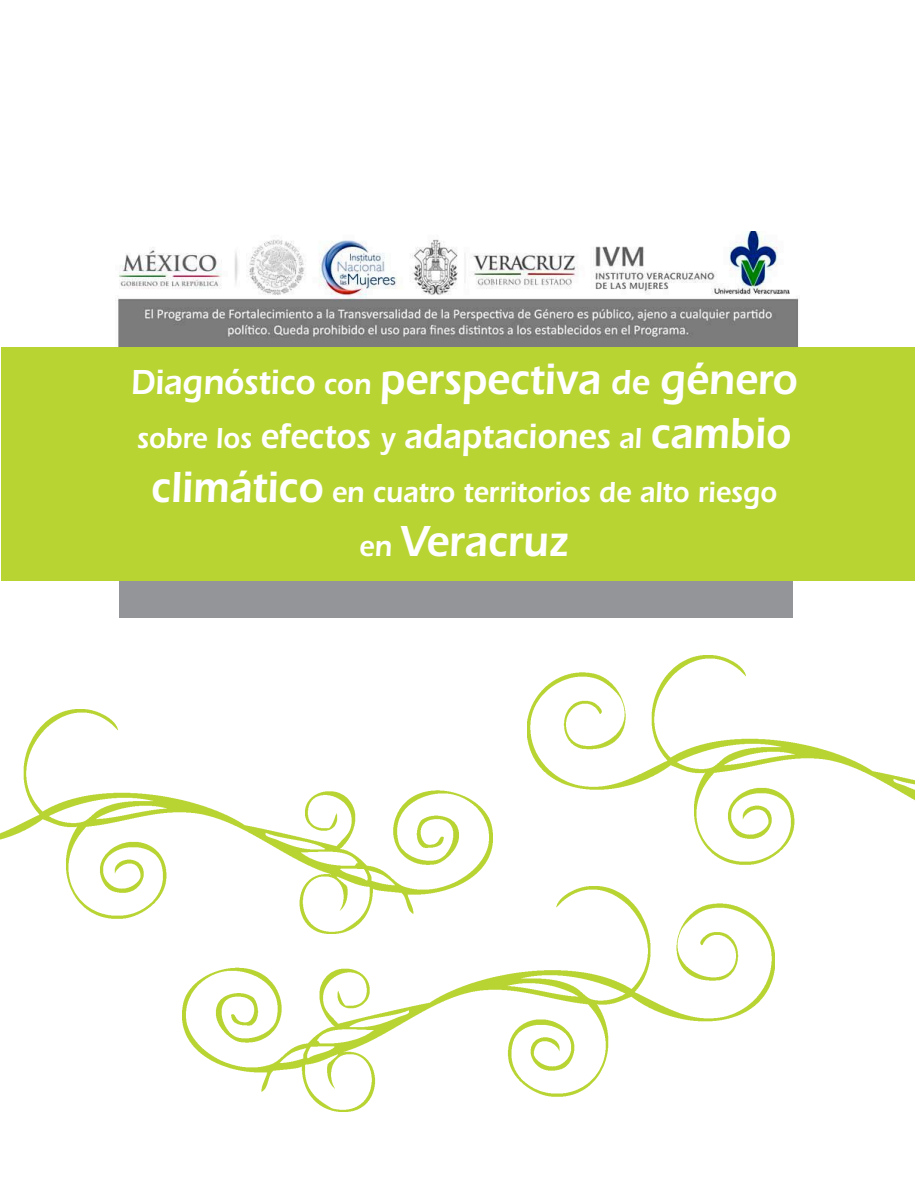
<style>
.page{position:relative;width:915px;height:1191px;background:#fff}
.page>*{position:absolute;margin:0;border:0;box-sizing:border-box;transform-origin:0 0}
.t1{font:600 45px "ITC Eras LT";color:#fff;scale:.9 1}
.t2{font:600 36px "ITC Eras LT";color:#fff;scale:.9 1}
.t3{font:600 30px "ITC Eras LT";color:#fff;scale:.9 1}
.s1{font-size:36px}
.s2{font-size:30px}
.s3{font-size:45px}
</style>
<div class="page">
<img style="left:115px;top:232px;width:684px;height:115px">
<div style="left:120px;top:544px;width:672px;height:73px;background:#939598"></div>
<img style="left:183px;top:887px;width:591px;height:224px">
<img style="left:0;top:709px;width:492px;height:224px">
<img style="left:527px;top:655px;width:387px;height:210px">
<div style="left:1px;top:347px;width:912px;height:233px;background:#b8d432"></div>
<p class="t1" style="left:131px;top:353px;width:741px"><span class="s1">Diagnóstico</span> <span class="s2">con</span> perspectiva <span class="s1">de</span> género</p>
<p class="t2" style="left:137px;top:415px;width:728px"><span class="s2">sobre los</span> efectos <span class="s2">y</span> adaptaciones <span class="s2">al</span> <span class="s3">cambio</span></p>
<p class="t3" style="left:151px;top:475px;width:696px"><span class="s3">climático</span> en cuatro territorios de alto riesgo</p>
<p class="t1" style="left:359px;top:515px;width:234px"><span class="s2">en</span> Veracruz</p>
</div>
